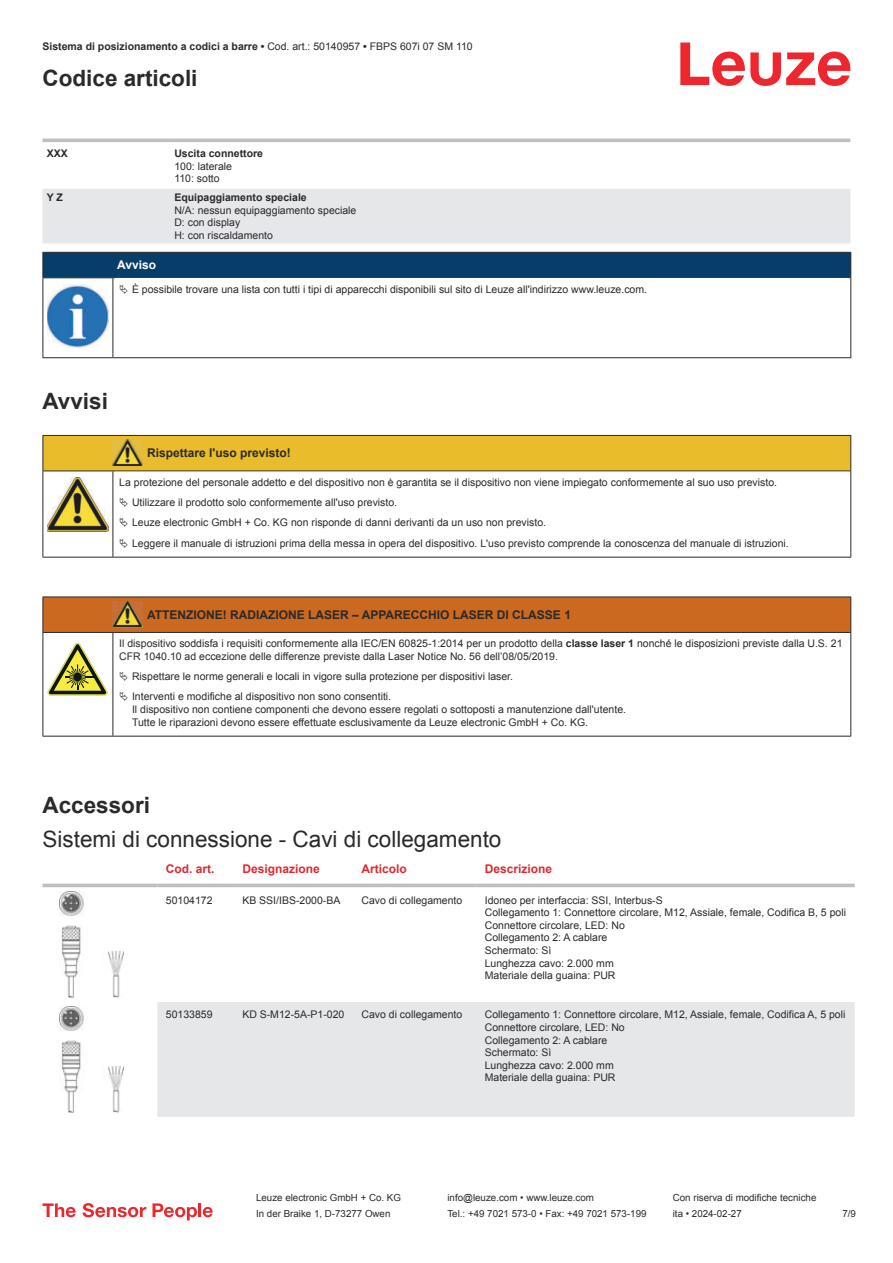
<style>
.page{position:relative;width:893px;height:1263px;background:#fff}
.page>*{position:absolute;margin:0;border:0;box-sizing:border-box;transform-origin:0 0}
.t1{font:22.5px "Arial";color:#2b292a}
.t2{font:700 22.5px "Arial";color:#2b292a}
.t3{font:700 12px "Arial";color:#2b292a}
.t4{font:700 12px "Arial";color:#db2a30}
.t5{font:700 12px "Arial";color:#fff}
.t6{font:10.5px/12.6px "Arial";color:#2b292a}
.t7{font:700 10.5px "Arial";color:#2b292a}
.t8{font:9.75px "Arial";color:#2b292a}
.s1{font-weight:400}
.s2{font-weight:700}
</style>
<div class="page">
<svg style="left:680px;top:43px;width:170px;height:43px"></svg>
<svg style="left:43px;top:138px;width:807px;height:1px"></svg>
<div style="left:43px;top:189px;width:807px;height:54px;background:#e6e7e9"></div>
<hr style="left:43px;top:139px;width:127px;height:3px;background:#bdbfc1">
<hr style="left:170px;top:139px;width:680px;height:3px;background:#bdbfc1">
<svg style="left:43px;top:883px;width:812px;height:230px"></svg>
<div style="left:157px;top:1002px;width:698px;height:115px;background:#e6e7e9"></div>
<hr style="left:43px;top:884px;width:114px;height:3px;background:#bdbfc1">
<hr style="left:157px;top:884px;width:77px;height:3px;background:#bdbfc1">
<hr style="left:234px;top:884px;width:119px;height:3px;background:#bdbfc1">
<hr style="left:353px;top:884px;width:123px;height:3px;background:#bdbfc1">
<hr style="left:476px;top:884px;width:379px;height:3px;background:#bdbfc1">
<img style="left:59px;top:891px;width:65px;height:107px">
<img style="left:59px;top:1006px;width:65px;height:106px">
<svg style="left:43px;top:1203px;width:33px;height:14px"></svg>
<svg style="left:83px;top:1203px;width:63px;height:14px"></svg>
<svg style="left:153px;top:1203px;width:44px;height:17px"></svg>
<hr style="left:198px;top:1203px;width:3px;height:14px;background:#ed272d">
<svg style="left:203px;top:1207px;width:10px;height:10px"></svg>
<div style="left:43px;top:252px;width:808px;height:26px;background:#063d69"></div>
<hr style="left:113px;top:277px;width:738px;height:1px;background:#2b292a">
<hr style="left:43px;top:278px;width:1px;height:75px;background:#2b292a">
<hr style="left:113px;top:278px;width:1px;height:75px;background:#2b292a">
<hr style="left:850px;top:278px;width:1px;height:75px;background:#2b292a">
<hr style="left:43px;top:357px;width:70px;height:1px;background:#2b292a">
<hr style="left:113px;top:357px;width:738px;height:1px;background:#2b292a">
<img style="left:47px;top:284px;width:61px;height:63px">
<div style="left:44px;top:436px;width:806px;height:35px;background:#e8bc2a"></div>
<svg style="left:44px;top:472px;width:806px;height:85px"></svg>
<hr style="left:43px;top:435px;width:70px;height:1px;background:#2b292a">
<hr style="left:43px;top:436px;width:1px;height:35px;background:#2b292a">
<hr style="left:43px;top:471px;width:70px;height:1px;background:#2b292a">
<hr style="left:113px;top:435px;width:30px;height:1px;background:#2b292a">
<hr style="left:113px;top:471px;width:30px;height:1px;background:#2b292a">
<hr style="left:143px;top:435px;width:708px;height:1px;background:#2b292a">
<hr style="left:850px;top:436px;width:1px;height:35px;background:#2b292a">
<hr style="left:143px;top:471px;width:708px;height:1px;background:#2b292a">
<hr style="left:43px;top:471px;width:1px;height:82px;background:#2b292a">
<hr style="left:113px;top:471px;width:1px;height:82px;background:#2b292a">
<hr style="left:850px;top:471px;width:1px;height:82px;background:#2b292a">
<hr style="left:43px;top:557px;width:70px;height:1px;background:#2b292a">
<hr style="left:113px;top:557px;width:30px;height:1px;background:#2b292a">
<hr style="left:143px;top:557px;width:708px;height:1px;background:#2b292a">
<img style="left:113px;top:440px;width:30px;height:26px">
<img style="left:47px;top:477px;width:61px;height:54px">
<svg style="left:115px;top:472px;width:734px;height:81px"></svg>
<div style="left:44px;top:597px;width:806px;height:35px;background:#ca691f"></div>
<svg style="left:44px;top:633px;width:806px;height:103px"></svg>
<hr style="left:43px;top:596px;width:70px;height:1px;background:#2b292a">
<hr style="left:43px;top:597px;width:1px;height:35px;background:#2b292a">
<hr style="left:43px;top:632px;width:70px;height:1px;background:#2b292a">
<hr style="left:113px;top:596px;width:30px;height:1px;background:#2b292a">
<hr style="left:113px;top:632px;width:30px;height:1px;background:#2b292a">
<hr style="left:143px;top:596px;width:708px;height:1px;background:#2b292a">
<hr style="left:850px;top:597px;width:1px;height:35px;background:#2b292a">
<hr style="left:143px;top:632px;width:708px;height:1px;background:#2b292a">
<hr style="left:43px;top:633px;width:1px;height:99px;background:#2b292a">
<hr style="left:113px;top:633px;width:1px;height:99px;background:#2b292a">
<hr style="left:850px;top:633px;width:1px;height:99px;background:#2b292a">
<hr style="left:43px;top:736px;width:70px;height:1px;background:#2b292a">
<hr style="left:113px;top:736px;width:30px;height:1px;background:#2b292a">
<hr style="left:143px;top:736px;width:708px;height:1px;background:#2b292a">
<img style="left:113px;top:601px;width:30px;height:26px">
<svg style="left:47px;top:643px;width:60px;height:52px"></svg>
<svg style="left:115px;top:633px;width:734px;height:99px"></svg>
<svg style="left:120px;top:498px;width:8px;height:9px"></svg>
<svg style="left:120px;top:518px;width:8px;height:9px"></svg>
<svg style="left:120px;top:538px;width:8px;height:9px"></svg>
<svg style="left:120px;top:672px;width:8px;height:9px"></svg>
<svg style="left:120px;top:692px;width:8px;height:9px"></svg>
<p class="t7" style="left:43px;top:43px;width:432px">Sistema di posizionamento a codici a barre • <span class="s1">Cod. art.: 50140957</span> • <span class="s1">FBPS 607i 07 SM 110</span></p>
<h1 class="t2" style="left:43px;top:70px;width:157px">Codice articoli</h1>
<p class="t7" style="left:47px;top:149px;width:23px">XXX</p>
<p class="t7" style="left:174px;top:149px;width:90px">Uscita connettore</p>
<p class="t6" style="left:174px;top:161px;width:59px">100: laterale<br>110: sotto</p>
<p class="t7" style="left:47px;top:193px;width:18px">Y Z</p>
<p class="t7" style="left:174px;top:193px;width:134px">Equipaggiamento speciale</p>
<p class="t6" style="left:174px;top:204px;width:184px">N/A: nessun equipaggiamento speciale<br>D: con display<br>H: con riscaldamento</p>
<p class="t5" style="left:117px;top:260px;width:40px">Avviso</p>
<p class="t6" style="left:132px;top:284px;width:517px">È possibile trovare una lista con tutti i tipi di apparecchi disponibili sul sito di Leuze all'indirizzo www.leuze.com.</p>
<h1 class="t2" style="left:43px;top:393px;width:67px">Avvisi</h1>
<p class="t3" style="left:147px;top:449px;width:145px">Rispettare l'uso previsto!</p>
<p class="t6" style="left:132px;top:473px;width:658px;line-height:20.2px;text-indent:-13px">La protezione del personale addetto e del dispositivo non è garantita se il dispositivo non viene impiegato conformemente al suo uso previsto.<br>Utilizzare il prodotto solo conformemente all'uso previsto.<br>Leuze electronic GmbH + Co. KG non risponde di danni derivanti da un uso non previsto.<br>Leggere il manuale di istruzioni prima della messa in opera del dispositivo. L'uso previsto comprende la conoscenza del manuale di istruzioni.</p>
<p class="t3" style="left:147px;top:610px;width:425px">ATTENZIONE! RADIAZIONE LASER – APPARECCHIO LASER DI CLASSE 1</p>
<p class="t6" style="left:119px;top:638px;width:725px">Il dispositivo soddisfa i requisiti conformemente alla IEC/EN 60825-1:2014 per un prodotto della <span class="s2">classe laser 1</span> nonché le disposizioni previste dalla U.S. 21<br>CFR 1040.10 ad eccezione delle differenze previste dalla Laser Notice No. 56 dell’08/05/2019.</p>
<p class="t6" style="left:132px;top:667px;width:383px;line-height:20.2px">Rispettare le norme generali e locali in vigore sulla protezione per dispositivi laser.<br>Interventi e modifiche al dispositivo non sono consentiti.</p>
<p class="t6" style="left:132px;top:704px;width:496px">Il dispositivo non contiene componenti che devono essere regolati o sottoposti a manutenzione dall'utente.<br>Tutte le riparazioni devono essere effettuate esclusivamente da Leuze electronic GmbH + Co. KG.</p>
<h1 class="t2" style="left:43px;top:796px;width:109px">Accessori</h1>
<h1 class="t1" style="left:43px;top:830px;width:460px">Sistemi di connessione - Cavi di collegamento</h1>
<p class="t4" style="left:166px;top:864px;width:50px">Cod. art.</p>
<p class="t4" style="left:242px;top:864px;width:79px">Designazione</p>
<p class="t4" style="left:361px;top:864px;width:47px">Articolo</p>
<p class="t4" style="left:485px;top:864px;width:69px">Descrizione</p>
<p class="t6" style="left:166px;top:895px;width:48px">50104172</p>
<p class="t6" style="left:242px;top:895px;width:100px">KB SSI/IBS-2000-BA</p>
<p class="t6" style="left:361px;top:895px;width:102px">Cavo di collegamento</p>
<p class="t6" style="left:485px;top:895px;width:363px">Idoneo per interfaccia: SSI, Interbus-S<br>Collegamento 1: Connettore circolare, M12, Assiale, female, Codifica B, 5 poli Connettore circolare, LED: No<br>Collegamento 2: A cablare<br>Schermato: Sì<br>Lunghezza cavo: 2.000 mm<br>Materiale della guaina: PUR</p>
<p class="t6" style="left:166px;top:1009px;width:48px">50133859</p>
<p class="t6" style="left:242px;top:1009px;width:104px">KD S-M12-5A-P1- 020</p>
<p class="t6" style="left:361px;top:1009px;width:102px">Cavo di collegamento</p>
<p class="t6" style="left:485px;top:1009px;width:362px">Collegamento 1: Connettore circolare, M12, Assiale, female, Codifica A, 5 poli Connettore circolare, LED: No<br>Collegamento 2: A cablare<br>Schermato: Sì<br>Lunghezza cavo: 2.000 mm<br>Materiale della guaina: PUR</p>
<p class="t8" style="left:256px;top:1194px;width:146px">Leuze electronic GmbH + Co. KG</p>
<p class="t8" style="left:447px;top:1194px;width:148px">info@leuze.com • www.leuze.com</p>
<p class="t8" style="left:673px;top:1194px;width:145px">Con riserva di modifiche tecniche</p>
<p class="t8" style="left:256px;top:1210px;width:136px">In der Braike 1, D-73277 Owen</p>
<p class="t8" style="left:447px;top:1210px;width:201px">Tel.: +49 7021 573-0 • Fax: +49 7021 573-199</p>
<p class="t8" style="left:673px;top:1210px;width:70px">ita • 2024-02-27</p>
<p class="t8" style="left:842px;top:1210px;width:15px">7 /9</p>
</div>
